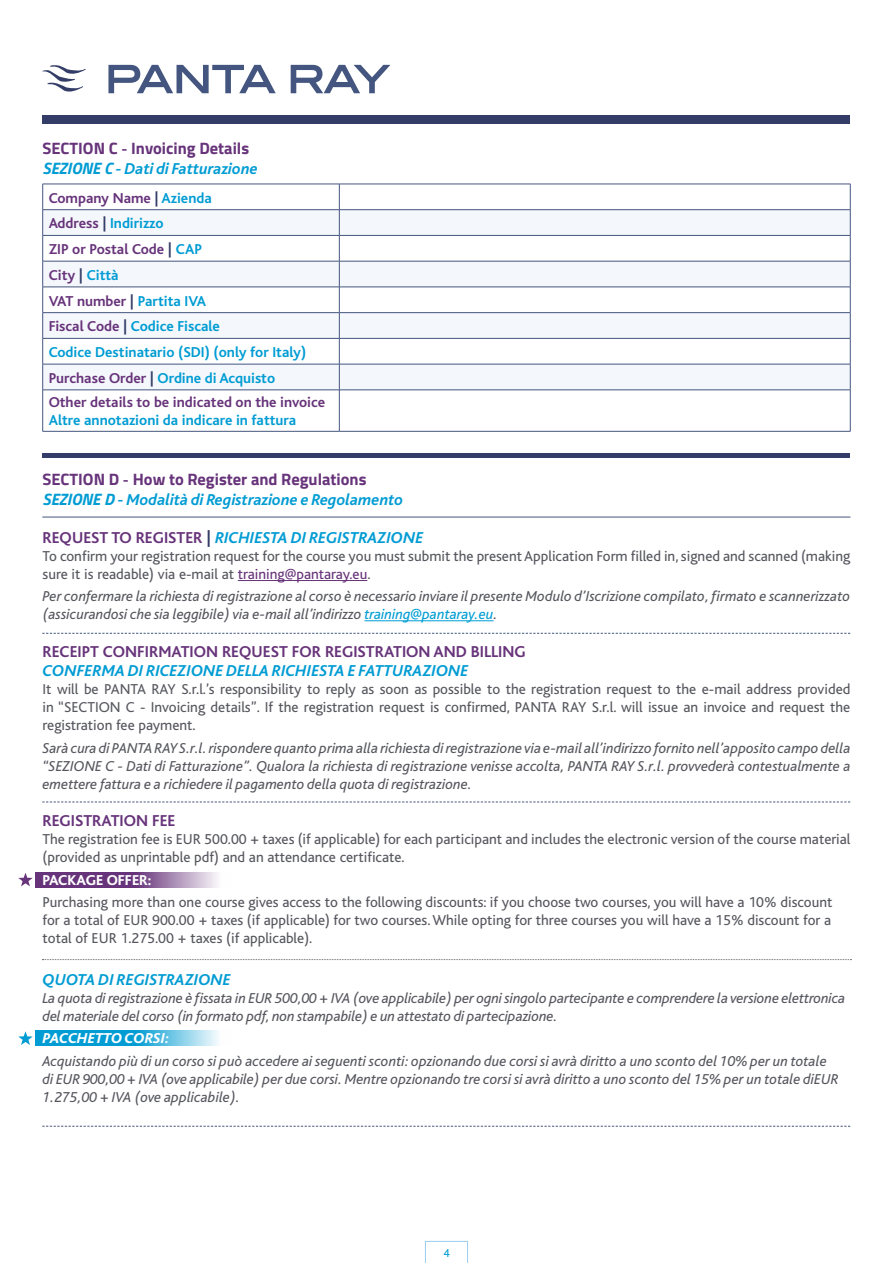
<style>
.page{position:relative;width:893px;height:1263px;background:#fff}
.page>*{position:absolute;margin:0;border:0;box-sizing:border-box;transform-origin:0 0}
.t1{font:italic 700 16.5px "Bliss";color:#009cd3}
.t2{font:700 16.5px "Bliss";color:#67337a}
.t3{font:700 16.5px "Titillium Web";color:#67337a}
.t4{font:italic 15px/18px "Bliss";color:#56575e}
.t5{font:15px/18px "Bliss";color:#56575e}
.t6{font:700 15px/25.7px "Bliss";color:#67337a}
.t7{font:700 15px "Bliss";color:#009cd3}
.t8{font:italic 800 15px "Bliss";color:#fff}
.t9{font:800 15px "Bliss";color:#fff}
.t10{font:12px "Bliss";color:#009dd4}
.s1{font-family:"Bliss"}
.s2{font-family:"Titillium Web"}
.s3{color:#333d67}
.s4{color:#009cd3}
.s5{font-style:normal;color:#67337a}
.s6{font-style:normal;color:#333d67}
.s7{color:#67337a}
.s8{color:#009dd4}
</style>
<div class="page">
<svg style="left:108px;top:65px;width:168px;height:28px"></svg>
<svg style="left:291px;top:65px;width:99px;height:28px"></svg>
<svg style="left:43px;top:65px;width:43px;height:27px"></svg>
<svg style="left:425px;top:1241px;width:43px;height:22px"></svg>
<svg style="left:35px;top:1030px;width:183px;height:16px;background:#37b1dc"></svg>
<svg style="left:18px;top:1031px;width:15px;height:14px"></svg>
<svg style="left:35px;top:872px;width:183px;height:15px;background:#875e96"></svg>
<svg style="left:18px;top:873px;width:15px;height:13px"></svg>
<svg style="left:42px;top:959px;width:809px;height:1px"></svg>
<hr style="left:238px;top:580px;width:129px;height:1px;background:#67337a">
<hr style="left:364px;top:620px;width:130px;height:1px;background:#009dd4">
<hr style="left:43px;top:431px;width:296px;height:1px;background:#44567f">
<svg style="left:42px;top:184px;width:809px;height:247px"></svg>
<hr style="left:339px;top:390px;width:511px;height:1px;background:#44567f">
<hr style="left:850px;top:390px;width:1px;height:41px;background:#44567f">
<hr style="left:339px;top:431px;width:511px;height:1px;background:#44567f">
<div style="left:43px;top:115px;width:807px;height:8px;background:#333d67"></div>
<hr style="left:43px;top:453px;width:807px;height:4px;background:#333d67">
<svg style="left:42px;top:633px;width:808px;height:1px"></svg>
<hr style="left:42px;top:517px;width:808px;height:1px;background:#44567f">
<svg style="left:42px;top:801px;width:808px;height:1px"></svg>
<svg style="left:42px;top:1126px;width:808px;height:1px"></svg>
<p class="t3" style="left:43px;top:135px;width:208px">SECTION C <span class="s1">-</span> Invoicing Details</p>
<p class="t1" style="left:43px;top:160px;width:217px"><span class="s2">SEZIONE C</span> - Dati di Fatturazione</p>
<p class="t6" style="left:49px;top:185px;width:278px">Company Name <span class="s3">|</span> <span class="s4">Azienda<br></span>Address <span class="s3">|</span> <span class="s4">Indirizzo<br></span>ZIP or Postal Code <span class="s3">|</span> <span class="s4">CAP<br></span>City <span class="s3">|</span> <span class="s4">Città<br></span>VAT number <span class="s3">|</span> <span class="s4">Partita IVA<br></span>Fiscal Code <span class="s3">|</span> <span class="s4">Codice Fiscale<br>Codice Destinatario (SDI) (only for Italy)<br></span>Purchase Order <span class="s3">|</span> <span class="s4">Ordine di Acquisto<br></span>Other details to be indicated on the invoice</p>
<p class="t7" style="left:49px;top:413px;width:249px">Altre annotazioni da indicare in fattura</p>
<p class="t3" style="left:43px;top:466px;width:326px">SECTION D <span class="s1">-</span> How to Register and Regulations</p>
<p class="t1" style="left:43px;top:491px;width:362px"><span class="s2">SEZIONE D</span> - Modalità di Registrazione e Regolamento</p>
<p class="t1" style="left:43px;top:529px;width:382px"><span class="s5">REQUEST TO REGISTER</span> <span class="s6">|</span> RICHIESTA DI REGISTRAZIONE</p>
<p class="t5" style="left:43px;top:547px;width:809px">To confirm your registration request for the course you must submit the present Application Form filled in, signed and scanned (making sure it is readable) via e-mail at <span class="s7">training@pantaray.eu</span>.</p>
<p class="t4" style="left:43px;top:587px;width:809px">Per confermare la richiesta di registrazione al corso è necessario inviare il presente Modulo d’Iscrizione compilato, firmato e scannerizzato (assicurandosi che sia leggibile) via e-mail all’indirizzo <span class="s8">training@pantaray.eu</span>.</p>
<p class="t2" style="left:43px;top:643px;width:485px">RECEIPT CONFIRMATION REQUEST FOR REGISTRATION AND BILLING</p>
<p class="t1" style="left:43px;top:662px;width:427px">CONFERMA DI RICEZIONE DELLA RICHIESTA E FATTURAZIONE</p>
<p class="t5" style="left:43px;top:681px;width:809px;text-align:justify">It will be PANTA RAY S.r.l.’s responsibility to reply as soon as possible to the registration request to the e-mail address provided in “SECTION C - Invoicing details”. If the registration request is confirmed, PANTA RAY S.r.l. will issue an invoice and request the registration fee payment.</p>
<p class="t4" style="left:43px;top:739px;width:809px;text-align:justify">Sarà cura di PANTA RAY S.r.l. rispondere quanto prima alla richiesta di registrazione via e-mail all’indirizzo fornito nell’apposito campo della “SEZIONE C - Dati di Fatturazione”. Qualora la richiesta di registrazione venisse accolta, PANTA RAY S.r.l. provvederà contestualmente a emettere fattura e a richiedere il pagamento della quota di registrazione.</p>
<p class="t2" style="left:43px;top:812px;width:134px">REGISTRATION FEE</p>
<p class="t5" style="left:43px;top:831px;width:809px">The registration fee is EUR 500.00 + taxes (if applicable) for each participant and includes the electronic version of the course material (provided as unprintable pdf) and an attendance certificate.</p>
<p class="t9" style="left:43px;top:872px;width:110px">PACKAGE OFFER:</p>
<p class="t5" style="left:43px;top:893px;width:791px;text-align:justify">Purchasing more than one course gives access to the following discounts: if you choose two courses, you will have a 10% discount for a total of EUR 900.00 + taxes (if applicable) for two courses. While opting for three courses you will have a 15% discount for a total of EUR 1.275.00 + taxes (if applicable).</p>
<p class="t1" style="left:43px;top:971px;width:190px">QUOTA DI REGISTRAZIONE</p>
<p class="t4" style="left:43px;top:989px;width:804px">La quota di registrazione è fissata in EUR 500,00 + IVA (ove applicabile) per ogni singolo partecipante e comprendere la versione elettronica del materiale del corso (in formato pdf, non stampabile) e un attestato di partecipazione.</p>
<p class="t8" style="left:43px;top:1030px;width:128px">PACCHETTO CORSI:</p>
<p class="t4" style="left:43px;top:1052px;width:797px">Acquistando più di un corso si può accedere ai seguenti sconti: opzionando due corsi si avrà diritto a uno sconto del 10% per un totale di EUR 900,00 + IVA (ove applicabile) per due corsi. Mentre opzionando tre corsi si avrà diritto a uno sconto del 15% per un totale diEUR<br>1.275,00 + IVA (ove applicabile).</p>
<p class="t10" style="left:443px;top:1246px;width:8px">4</p>
</div>
